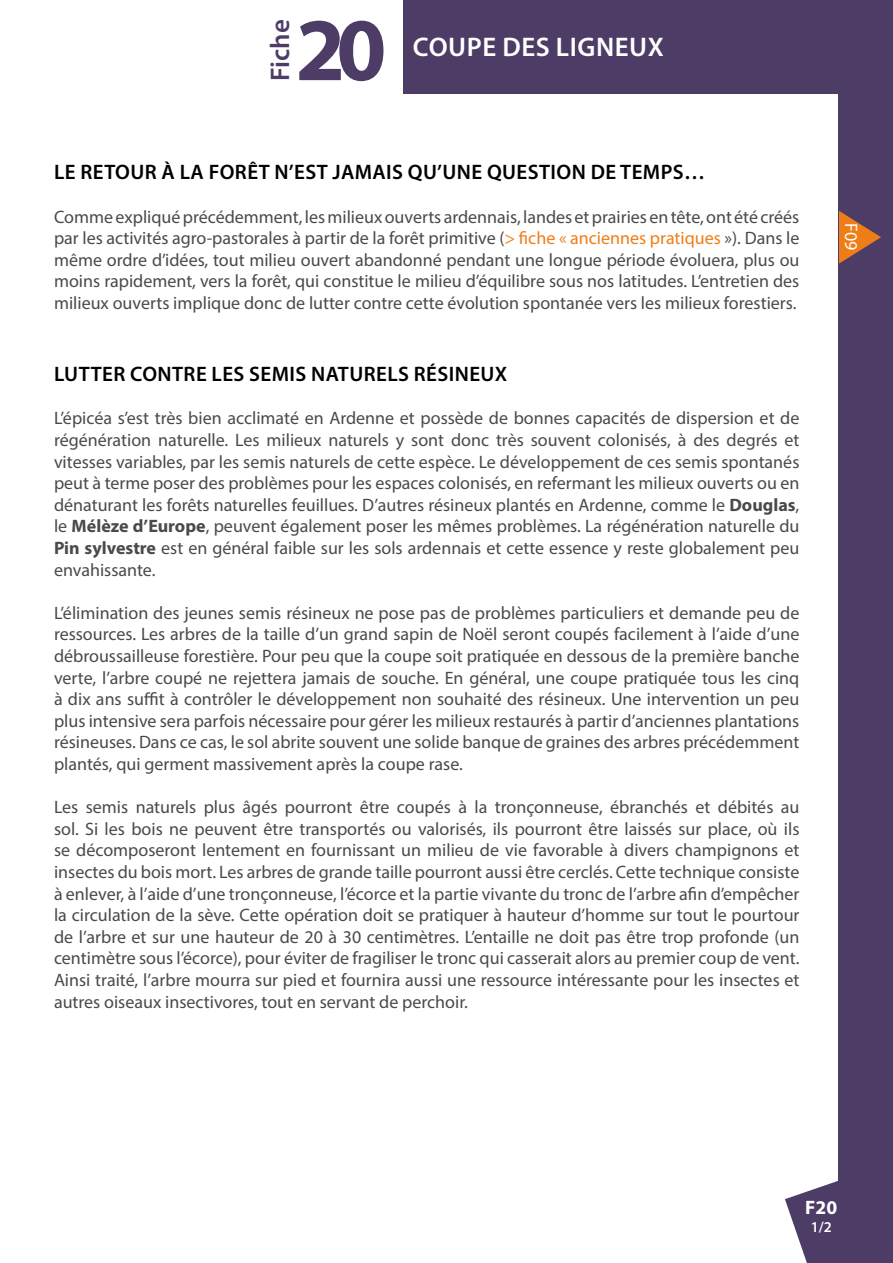
<style>
.page{position:relative;width:893px;height:1263px;background:#fff}
.page>*{position:absolute;margin:0;border:0;box-sizing:border-box;transform-origin:0 0}
.t1{font:700 90px "Myriad Pro";color:#4c3c66}
.t2{font:600 27px "Myriad Pro";letter-spacing:.02em;color:#fff}
.t3{font:600 27px "Myriad Pro";color:#4c3c66}
.t4{font:600 21px "Myriad Pro";letter-spacing:.02em;color:#000}
.t5{font:700 19.5px "Myriad Pro";color:#fff}
.t6{font:18px/21.6px "Myriad Pro";color:#4a4a49;text-align:justify}
.t7{font:18px "Myriad Pro";color:#fff}
.t8{font:600 15px "Myriad Pro";color:#fff}
.s1{color:#ef7d17}
.s2{font-weight:700}
</style>
<div class="page">
<div style="left:839px;top:0;width:54px;height:1263px;background:#4c3c66"></div>
<div style="left:403px;top:0;width:490px;height:94px;background:#4c3c66"></div>
<svg style="left:785px;top:1162px;width:54px;height:101px"></svg>
<svg style="left:839px;top:211px;width:42px;height:53px"></svg>
<h2 class="t3" style="left:263px;top:81px;width:63px;rotate:-90deg">Fiche</h2>
<h1 class="t1" style="left:296px;top:-9px;width:92px">20</h1>
<h2 class="t2" style="left:413px;top:30px;width:252px">COUPE DES LIGNEUX</h2>
<p class="t4" style="left:54px;top:159px;width:652px">LE RETOUR À LA FORÊT N’EST JAMAIS QU’UNE QUESTION DE TEMPS…</p>
<p class="t6" style="left:54px;top:206px;width:747px">Comme expliqué précédemment, les milieux ouverts ardennais, landes et prairies en tête, ont été créés par les activités agro-pastorales à partir de la forêt primitive (<span class="s1">&gt; fiche « anciennes pratiques</span> »). Dans le même ordre d’idées, tout milieu ouvert abandonné pendant une longue période évoluera, plus ou moins rapidement, vers la forêt, qui constitue le milieu d’équilibre sous nos latitudes. L’entretien des milieux ouverts implique donc de lutter contre cette évolution spontanée vers les milieux forestiers.</p>
<p class="t4" style="left:54px;top:361px;width:455px">LUTTER CONTRE LES SEMIS NATURELS RÉSINEUX</p>
<p class="t6" style="left:54px;top:407px;width:747px">L’épicéa s’est très bien acclimaté en Ardenne et possède de bonnes capacités de dispersion et de régénération naturelle. Les milieux naturels y sont donc très souvent colonisés, à des degrés et vitesses variables, par les semis naturels de cette espèce. Le développement de ces semis spontanés peut à terme poser des problèmes pour les espaces colonisés, en refermant les milieux ouverts ou en dénaturant les forêts naturelles feuillues. D’autres résineux plantés en Ardenne, comme le <span class="s2">Douglas</span>, le <span class="s2">Mélèze d’Europe</span>, peuvent également poser les mêmes problèmes. La régénération naturelle du <span class="s2">Pin sylvestre</span> est en général faible sur les sols ardennais et cette essence y reste globalement peu envahissante.</p>
<p class="t6" style="left:54px;top:602px;width:747px">L’élimination des jeunes semis résineux ne pose pas de problèmes particuliers et demande peu de ressources. Les arbres de la taille d’un grand sapin de Noël seront coupés facilement à l’aide d’une débroussailleuse forestière. Pour peu que la coupe soit pratiquée en dessous de la première banche verte, l’arbre coupé ne rejettera jamais de souche. En général, une coupe pratiquée tous les cinq à dix ans suffit à contrôler le développement non souhaité des résineux. Une intervention un peu plus intensive sera parfois nécessaire pour gérer les milieux restaurés à partir d’anciennes plantations résineuses. Dans ce cas, le sol abrite souvent une solide banque de graines des arbres précédemment plantés, qui germent massivement après la coupe rase.</p>
<p class="t6" style="left:54px;top:796px;width:747px">Les semis naturels plus âgés pourront être coupés à la tronçonneuse, ébranchés et débités au sol. Si les bois ne peuvent être transportés ou valorisés, ils pourront être laissés sur place, où ils se décomposeront lentement en fournissant un milieu de vie favorable à divers champignons et insectes du bois mort. Les arbres de grande taille pourront aussi être cerclés. Cette technique consiste à enlever, à l’aide d’une tronçonneuse, l’écorce et la partie vivante du tronc de l’arbre afin d’empêcher la circulation de la sève. Cette opération doit se pratiquer à hauteur d’homme sur tout le pourtour de l’arbre et sur une hauteur de 20 à 30 centimètres. L’entaille ne doit pas être trop profonde (un centimètre sous l’écorce), pour éviter de fragiliser le tronc qui casserait alors au premier coup de vent.<br>Ainsi traité, l’arbre mourra sur pied et fournira aussi une ressource intéressante pour les insectes et autres oiseaux insectivores, tout en servant de perchoir.</p>
<p class="t7" style="left:862px;top:223px;width:29px;rotate:90deg">F09</p>
<p class="t5" style="left:805px;top:1194px;width:33px">F20</p>
<p class="t8" style="left:811px;top:1217px;width:23px">1/2</p>
</div>
